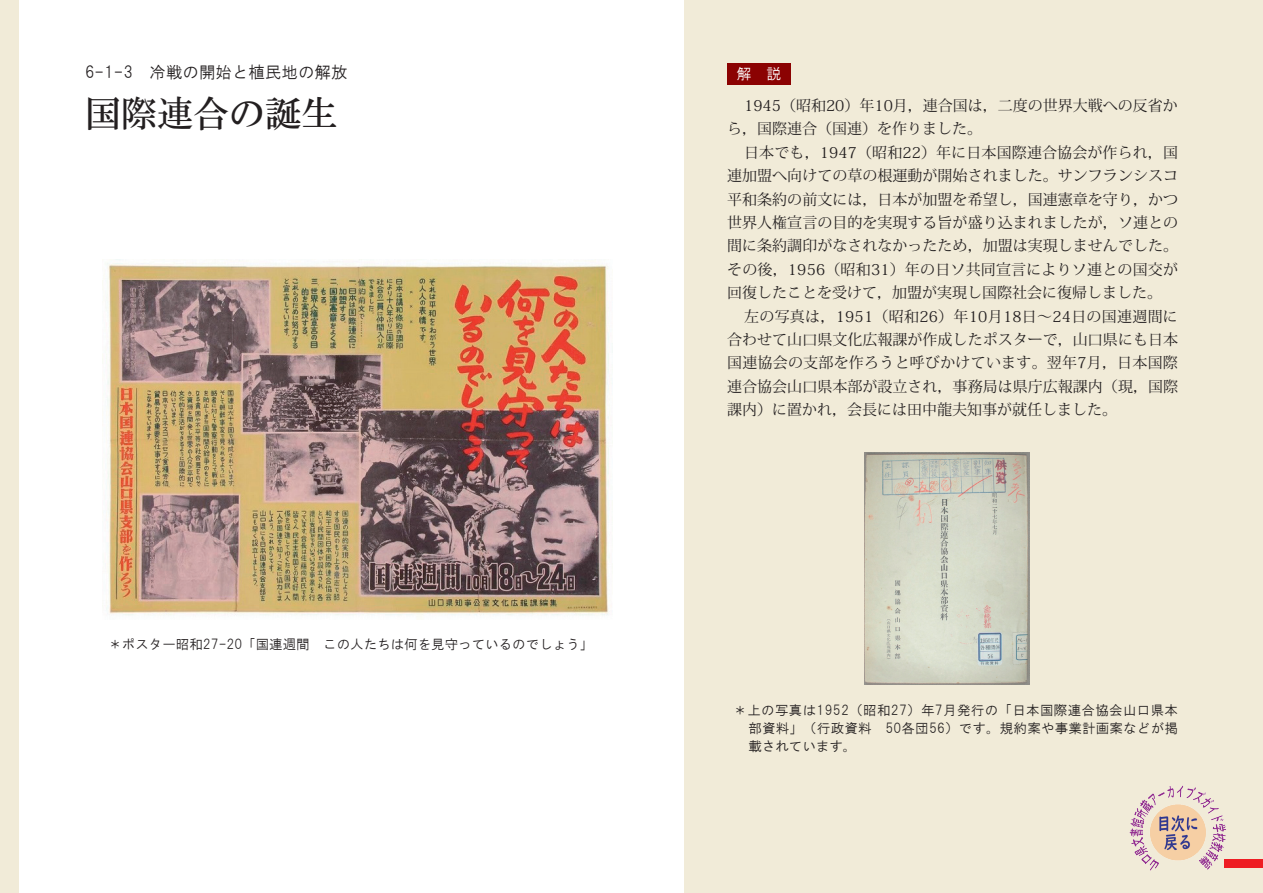
<style>
.page{position:relative;width:1263px;height:893px;background:#fff}
.page>*{position:absolute;margin:0;border:0;box-sizing:border-box;transform-origin:0 0}
.t1{font:36px "HGS Mincho B";color:#231f20}
.t2{font:16.5px "HGS Gothic M";color:#231f20}
.t3{font:15px/23.4px "Koz Min Std";color:#231f20;text-align:justify}
.t4{font:15px "HG Gothic M";color:#fff}
.t5{font:13.5px/18px "HGS Gothic M";color:#231f20;text-align:justify}
</style>
<div class="page">
<div style="left:685px;top:0;width:578px;height:893px;background:#f1ebd8"></div>
<div style="left:0;top:0;width:19px;height:893px;background:#f1ebd8"></div>
<div style="left:1225px;top:859px;width:38px;height:8px;background:#ee1d23"></div>
<div style="left:727px;top:64px;width:64px;height:21px;background:#8b0202"></div>
<img style="left:102px;top:259px;width:508px;height:358px">
<img style="left:865px;top:453px;width:164px;height:231px">
<img style="left:1129px;top:785px;width:97px;height:86px">
<p class="t2" style="left:85px;top:64px;width:264px">6-1-3　冷戦の開始と植民地の解放</p>
<h1 class="t1" style="left:85px;top:94px;width:253px">国際連合の誕生</h1>
<p class="t5" style="left:108px;top:635px;width:486px">＊ポスター昭和27-20「国連週間　この人たちは何を見守っているのでしょう」</p>
<p class="t4" style="left:736px;top:66px;width:46px">解　説</p>
<p class="t3" style="left:727px;top:94px;width:452px;text-indent:17px">1945（昭和20）年10月，連合国は，二度の世界大戦への反省から，国際連合（国連）を作りました。</p>
<p class="t3" style="left:727px;top:141px;width:452px;text-indent:17px">日本でも，1947（昭和22）年に日本国際連合協会が作られ，国連加盟へ向けての草の根運動が開始されました。サンフランシスコ平和条約の前文には，日本が加盟を希望し，国連憲章を守り，かつ世界人権宣言の目的を実現する旨が盛り込まれましたが，ソ連との間に条約調印がなされなかったため，加盟は実現しませんでした。その後，1956（昭和31）年の日ソ共同宣言によりソ連との国交が回復したことを受けて，加盟が実現し国際社会に復帰しました。</p>
<p class="t3" style="left:727px;top:305px;width:452px;text-indent:17px">左の写真は，1951（昭和26）年10月18日～24日の国連週間に合わせて山口県文化広報課が作成したポスターで，山口県にも日本国連協会の支部を作ろうと呼びかけています。翌年7月，日本国際連合協会山口県本部が設立され，事務局は県庁広報課内（現，国際課内）に置かれ，会長には田中龍夫知事が就任しました。</p>
<p class="t5" style="left:748px;top:701px;width:431px;text-indent:-15px">＊上の写真は1952（昭和27）年7月発行の「日本国際連合協会山口県本部資料」（行政資料　50各団56）です。規約案や事業計画案などが掲載されています。</p>
</div>
